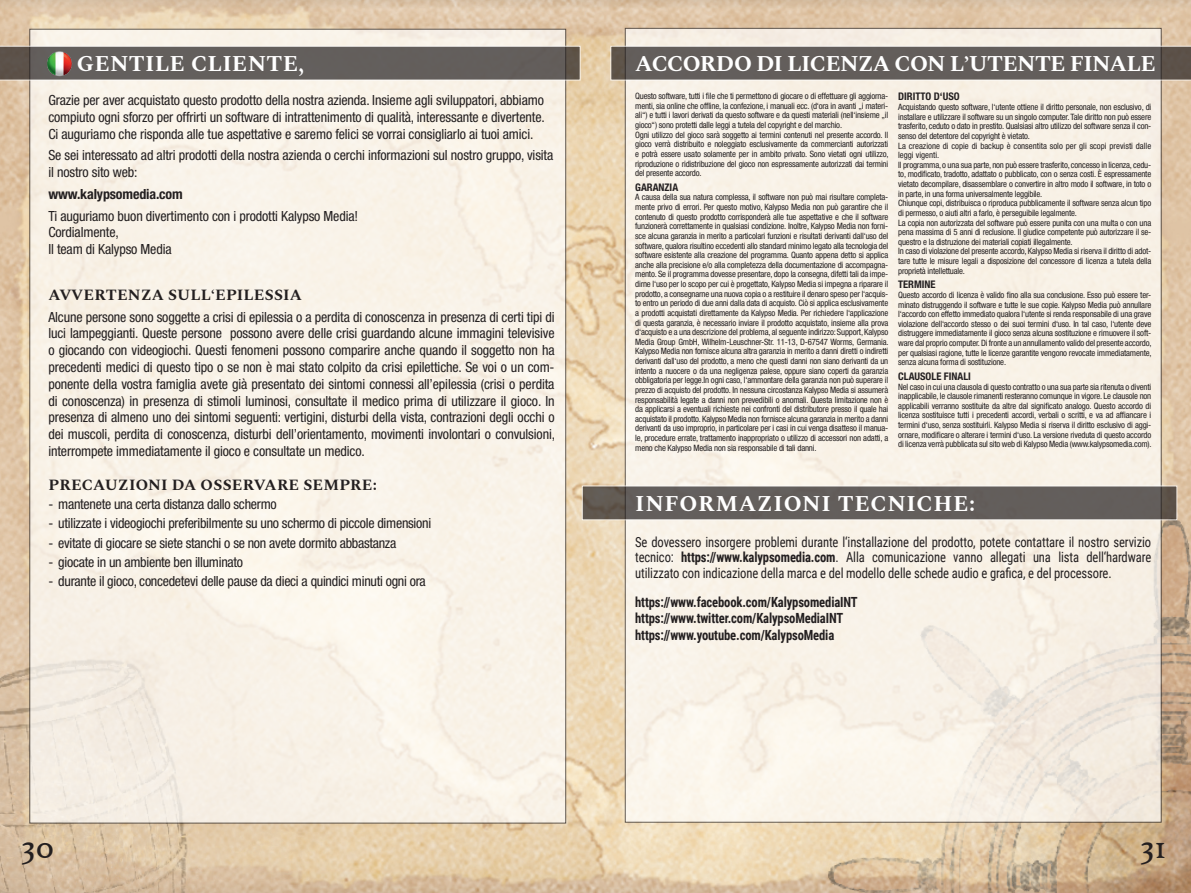
<style>
.page{position:relative;width:1191px;height:893px;background:#fff}
.page>*{position:absolute;margin:0;border:0;box-sizing:border-box;transform-origin:0 0}
.t1{font:38.5px "High Tower Text";color:#231f20}
.t2{font:700 22.75px "Spectral SC";letter-spacing:-.03em;color:#fff}
.t3{font:700 22.75px "Spectral SC";letter-spacing:.03em;color:#fff}
.t4{font:700 22.75px "Spectral SC";letter-spacing:.01em;color:#fff}
.t5{font:700 15.75px "Spectral SC";letter-spacing:.01em;color:#231f20}
.t6{font:condensed 14px/16.8px "Helvetica Neue LT Std";letter-spacing:-.01em;color:#231f20;text-align:justify}
.GUIDES{font:14px/15.8px "Roboto Condensed";letter-spacing:-.01em;color:#231f20;text-align:justify;scale:.9 1}
.GUIDES-2{font:700 14px "Roboto Condensed";letter-spacing:-.01em;color:#231f20;scale:.9 1}
.t7{font:700 condensed 14px "Helvetica Neue LT Std";letter-spacing:-.01em;color:#231f20}
.t8{font:700 condensed 10.5px "Helvetica Neue LT Std";color:#231f20}
.t9{font:condensed 8.75px/9.6px "Helvetica Neue LT Std";letter-spacing:-.02em;color:#231f20;text-align:justify}
.t10{font:condensed 8.75px/9.6px "Helvetica Neue LT Std";color:#231f20}
.s1{font-weight:700}
</style>
<div class="page">
<img style="left:0;top:0;width:1191px;height:893px">
<img style="left:760px;top:463px;width:431px;height:430px">
<img style="left:0;top:582px;width:301px;height:311px">
<div style="left:30px;top:29px;width:536px;height:794px;background:#f9f2e8"></div>
<svg style="left:0;top:46px;width:580px;height:35px;background:#6b6663"></svg>
<div style="left:625px;top:28px;width:536px;height:794px;background:#f8f2e7"></div>
<svg style="left:610px;top:46px;width:581px;height:35px;background:#6b6663"></svg>
<div style="left:582px;top:486px;width:594px;height:34px;background:#635e5b"></div>
<img style="left:46px;top:46px;width:27px;height:35px">
<p class="t4" style="left:77px;top:47px;width:229px">GENTILE CLIENTE,</p>
<p class="t6" style="left:48px;top:92px;width:498px">Grazie per aver acquistato questo prodotto della nostra azienda. Insieme agli sviluppatori, abbiamo compiuto ogni sforzo per offrirti un software di intrattenimento di qualità, interessante e divertente.<br>Ci auguriamo che risponda alle tue aspettative e saremo felici se vorrai consigliarlo ai tuoi amici.</p>
<p class="t6" style="left:48px;top:147px;width:506px">Se sei interessato ad altri prodotti della nostra azienda o cerchi informazioni sul nostro gruppo, visita il nostro sito web:</p>
<p class="t7" style="left:48px;top:185px;width:136px">www.kalypsomedia.com</p>
<p class="t6" style="left:48px;top:207px;width:311px">Ti auguriamo buon divertimento con i prodotti Kalypso Media!</p>
<p class="t6" style="left:48px;top:224px;width:72px">Cordialmente,</p>
<p class="t6" style="left:48px;top:241px;width:125px">Il team di Kalypso Media</p>
<p class="t5" style="left:48px;top:283px;width:255px">AVVERTENZA SULL‘EPILESSIA</p>
<p class="t6" style="left:48px;top:308px;width:508px">Alcune persone sono soggette a crisi di epilessia o a perdita di conoscenza in presenza di certi tipi di luci lampeggianti. Queste persone possono avere delle crisi guardando alcune immagini televisive o giocando con videogiochi. Questi fenomeni possono comparire anche quando il soggetto non ha precedenti medici di questo tipo o se non è mai stato colpito da crisi epilettiche. Se voi o un com&shy;ponente della vostra famiglia avete già presentato dei sintomi connessi all’epilessia (crisi o perdita di conoscenza) in presenza di stimoli luminosi, consultate il medico prima di utilizzare il gioco. In presenza di almeno uno dei sintomi seguenti: vertigini, disturbi della vista, contrazioni degli occhi o dei muscoli, perdita di conoscenza, disturbi dell’orientamento, movimenti involontari o convulsioni, interrompete immediatamente il gioco e consultate un medico.</p>
<p class="t5" style="left:48px;top:473px;width:330px">PRECAUZIONI DA OSSERVARE SEMPRE:</p>
<p class="t6" style="left:48px;top:496px;width:230px">- mantenete una certa distanza dallo schermo</p>
<p class="t6" style="left:48px;top:515px;width:384px">- utilizzate i videogiochi preferibilmente su uno schermo di piccole dimensioni</p>
<p class="t6" style="left:48px;top:534px;width:349px">- evitate di giocare se siete stanchi o se non avete dormito abbastanza</p>
<p class="t6" style="left:48px;top:553px;width:196px">- giocate in un ambiente ben illuminato</p>
<p class="t6" style="left:48px;top:573px;width:379px">- durante il gioco, concedetevi delle pause da dieci a quindici minuti ogni ora</p>
<p class="t2" style="left:635px;top:47px;width:522px">ACCORDO DI LICENZA CON L’UTENTE FINALE</p>
<p class="t9" style="left:635px;top:91px;width:255px">Questo software, tutti i file che ti permettono di giocare o di effettuare gli aggiorna&shy;menti, sia online che offline, la confezione, i manuali ecc. (d‘ora in avanti „i materi&shy;ali“) e tutti i lavori derivati da questo software e da questi materiali (nell‘insieme „il gioco“) sono protetti dalle leggi a tutela del copyright e del marchio.</p>
<p class="t9" style="left:635px;top:130px;width:255px">Ogni utilizzo del gioco sarà soggetto ai termini contenuti nel presente accordo. Il gioco verrà distribuito e noleggiato esclusivamente da commercianti autorizzati e potrà essere usato solamente per in ambito privato. Sono vietati ogni utilizzo, riproduzione o ridistribuzione del gioco non espressamente autorizzati dai termini del presente accordo.</p>
<p class="t8" style="left:635px;top:181px;width:44px">GARANZIA</p>
<p class="t9" style="left:635px;top:192px;width:255px">A causa della sua natura complessa, il software non può mai risultare completa&shy;mente privo di errori. Per questo motivo, Kalypso Media non può garantire che il contenuto di questo prodotto corrisponderà alle tue aspettative e che il software funzionerà correttamente in qualsiasi condizione. Inoltre, Kalypso Media non forni&shy;sce alcuna garanzia in merito a particolari funzioni e risultati derivanti dall‘uso del software, qualora risultino eccedenti allo standard minimo legato alla tecnologia del software esistente alla creazione del programma. Quanto appena detto si applica anche alla precisione e/o alla completezza della documentazione di accompagna&shy;mento. Se il programma dovesse presentare, dopo la consegna, difetti tali da impe&shy;dirne l‘uso per lo scopo per cui è progettato, Kalypso Media si impegna a riparare il prodotto, a consegnarne una nuova copia o a restituire il denaro speso per l‘acquis&shy;to entro un periodo di due anni dalla data di acquisto. Ciò si applica esclusivamente a prodotti acquistati direttamente da Kalypso Media. Per richiedere l‘applicazione di questa garanzia, è necessario inviare il prodotto acquistato, insieme alla prova d‘acquisto e a una descrizione del problema, al seguente indirizzo: Support, Kalypso Media Group GmbH, Wilhelm-Leuschner-Str. 11-13, D-67547 Worms, Germania.<br>Kalypso Media non fornisce alcuna altra garanzia in merito a danni diretti o indiretti derivanti dall‘uso del prodotto, a meno che questi danni non siano derivanti da un intento a nuocere o da una negligenza palese, oppure siano coperti da garanzia obbligatoria per legge.In ogni caso, l‘ammontare della garanzia non può superare il prezzo di acquisto del prodotto. In nessuna circostanza Kalypso Media si assumerà responsabilità legate a danni non prevedibili o anomali. Questa limitazione non è da applicarsi a eventuali richieste nei confronti del distributore presso il quale hai acquistato il prodotto. Kalypso Media non fornisce alcuna garanzia in merito a danni derivanti da uso improprio, in particolare per i casi in cui venga disatteso il manua&shy;le, procedure errate, trattamento inappropriato o utilizzo di accessori non adatti, a meno che Kalypso Media non sia responsabile di tali danni.</p>
<p class="t8" style="left:898px;top:90px;width:63px">DIRITTO D‘USO</p>
<p class="t9" style="left:898px;top:102px;width:255px">Acquistando questo software, l‘utente ottiene il diritto personale, non esclusivo, di installare e utilizzare il software su un singolo computer. Tale diritto non può essere trasferito, ceduto o dato in prestito. Qualsiasi altro utilizzo del software senza il con&shy;senso del detentore del copyright è vietato.</p>
<p class="t10" style="left:898px;top:141px;width:254px">La creazione di copie di backup è consentita solo per gli scopi previsti dalle leggi vigenti.</p>
<p class="t9" style="left:898px;top:160px;width:254px">Il programma, o una sua parte, non può essere trasferito, concesso in licenza, cedu&shy;to, modificato, tradotto, adattato o pubblicato, con o senza costi. È espressamente vietato decompilare, disassemblare o convertire in altro modo il software, in toto o in parte, in una forma universalmente leggibile.</p>
<p class="t9" style="left:898px;top:198px;width:254px">Chiunque copi, distribuisca o riproduca pubblicamente il software senza alcun tipo di permesso, o aiuti altri a farlo, è perseguibile legalmente.</p>
<p class="t9" style="left:898px;top:218px;width:254px">La copia non autorizzata del software può essere punita con una multa o con una pena massima di 5 anni di reclusione. Il giudice competente può autorizzare il se&shy;questro e la distruzione dei materiali copiati illegalmente.</p>
<p class="t9" style="left:898px;top:246px;width:255px">In caso di violazione del presente accordo, Kalypso Media si riserva il diritto di adot&shy;tare tutte le misure legali a disposizione del concessore di licenza a tutela della proprietà intellettuale.</p>
<p class="t8" style="left:898px;top:278px;width:39px">TERMINE</p>
<p class="t9" style="left:898px;top:290px;width:255px">Questo accordo di licenza è valido fino alla sua conclusione. Esso può essere ter&shy;minato distruggendo il software e tutte le sue copie. Kalypso Media può annullare l‘accordo con effetto immediato qualora l‘utente si renda responsabile di una grave violazione dell‘accordo stesso o dei suoi termini d‘uso. In tal caso, l‘utente deve distruggere immediatamente il gioco senza alcuna sostituzione e rimuovere il soft&shy;ware dal proprio computer. Di fronte a un annullamento valido del presente accordo, per qualsiasi ragione, tutte le licenze garantite vengono revocate immediatamente, senza alcuna forma di sostituzione.</p>
<p class="t8" style="left:898px;top:370px;width:74px">CLAUSOLE FINALI</p>
<p class="t9" style="left:898px;top:382px;width:255px">Nel caso in cui una clausola di questo contratto o una sua parte sia ritenuta o diventi inapplicabile, le clausole rimanenti resteranno comunque in vigore. Le clausole non applicabili verranno sostituite da altre dal significato analogo. Questo accordo di licenza sostituisce tutti i precedenti accordi, verbali o scritti, e va ad affiancare i termini d‘uso, senza sostituirli. Kalypso Media si riserva il diritto esclusivo di aggi&shy;ornare, modificare o alterare i termini d‘uso. La versione riveduta di questo accordo di licenza verrà pubblicata sul sito web di Kalypso Media (www.kalypsomedia.com).</p>
<p class="t3" style="left:635px;top:487px;width:341px">INFORMAZIONI TECNICHE:</p>
<p class="GUIDES" style="left:635px;top:533px;width:575px">Se dovessero insorgere problemi durante l‘installazione del prodotto, potete contattare il nostro servizio tecnico: <span class="s1">https://www.kalypsomedia.com</span>. Alla comunicazione vanno allegati una lista dell‘hardware utilizzato con indicazione della marca e del modello delle schede audio e grafica, e del processore.</p>
<p class="GUIDES-2" style="left:635px;top:592px;width:249px">https://www.facebook.com/KalypsomediaINT</p>
<p class="GUIDES-2" style="left:635px;top:609px;width:233px">https://www.twitter.com/KalypsoMediaINT</p>
<p class="GUIDES-2" style="left:635px;top:625px;width:223px">https://www.youtube.com/KalypsoMedia</p>
<h1 class="t1" style="left:21px;top:824px;width:34px">30</h1>
<h1 class="t1" style="left:1140px;top:824px;width:28px">31</h1>
</div>
